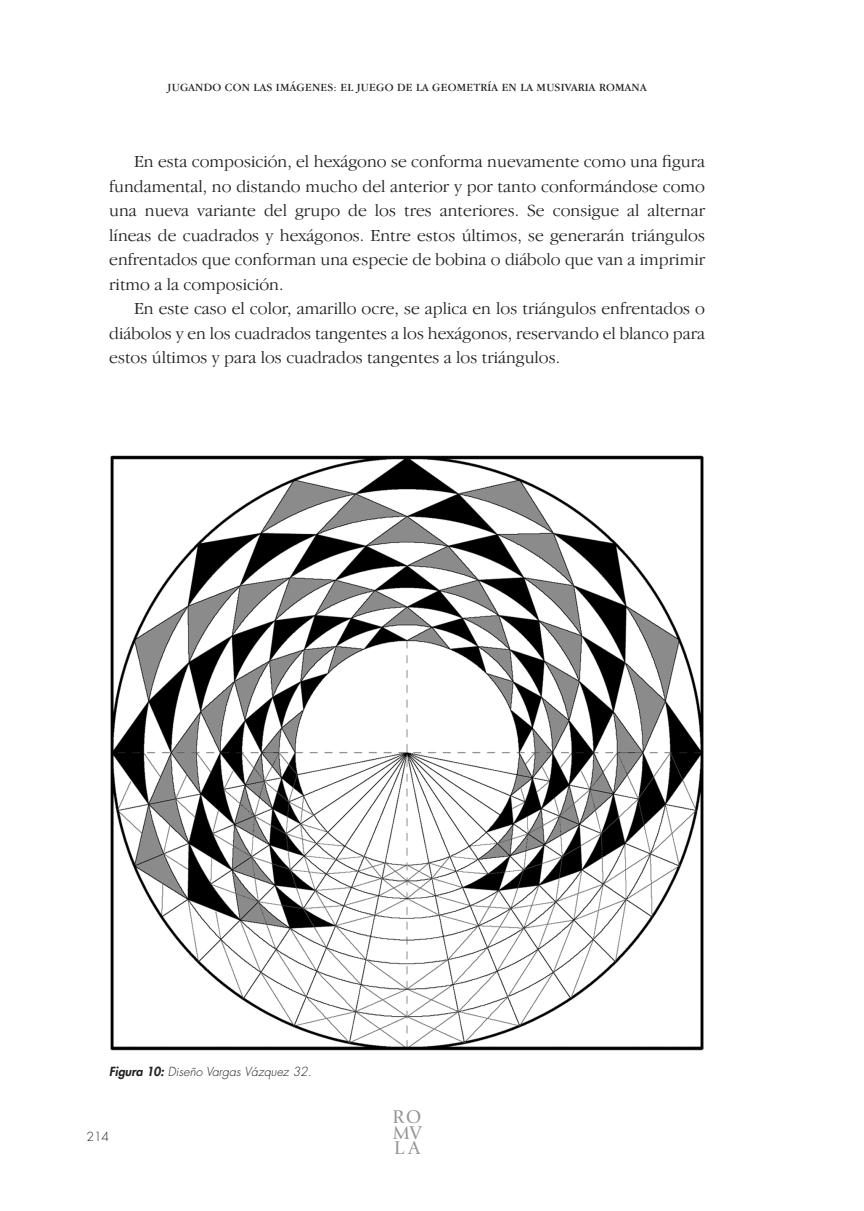
<style>
.page{position:relative;width:864px;height:1211px;background:#fff}
.page>*{position:absolute;margin:0;border:0;box-sizing:border-box;transform-origin:0 0}
.t1{font:19.25px/15.8px "Giovanni";color:#939598;text-align:justify}
.t2{font:300 17.5px/24.5px "Garamond IT Cby BT";color:#231f20;text-align:justify}
.t3{font:italic 300 12.25px "Futura";color:#231f20}
.t4{font:300 12.25px "Futura";color:#231f20}
.t5{font:11.38px "Garamond IT Cby BT";letter-spacing:.02em;color:#231f20}
.s1{font-weight:800}
</style>
<div class="page">
<img style="left:110px;top:455px;width:594px;height:595px">
<p class="t5" style="left:168px;top:80px;width:480px">JUGANDO CON LAS IMÁGENES: EL JUEGO DE LA GEOMETRÍA EN LA MUSIVARIA ROMANA</p>
<p class="t2" style="left:109px;top:149px;width:597px;text-indent:25px">En esta composición, el hexágono se conforma nuevamente como una figura fundamental, no distando mucho del anterior y por tanto conformándose como una nueva variante del grupo de los tres anteriores. Se consigue al alternar líneas de cuadrados y hexágonos. Entre estos últimos, se generarán triángulos enfrentados que conforman una especie de bobina o diábolo que van a imprimir ritmo a la composición.</p>
<p class="t2" style="left:109px;top:296px;width:597px;text-indent:25px">En este caso el color, amarillo ocre, se aplica en los triángulos enfrentados o diábolos y en los cuadrados tangentes a los hexágonos, reservando el blanco para estos últimos y para los cuadrados tangentes a los triángulos.</p>
<p class="t3" style="left:109px;top:1063px;width:204px"><span class="s1">Figura 10:</span> Diseño Vargas Vázquez 32.</p>
<p class="t4" style="left:86px;top:1128px;width:24px">214</p>
<p class="t1" style="left:392px;top:1108px;width:31px">RO MV LA</p>
</div>
